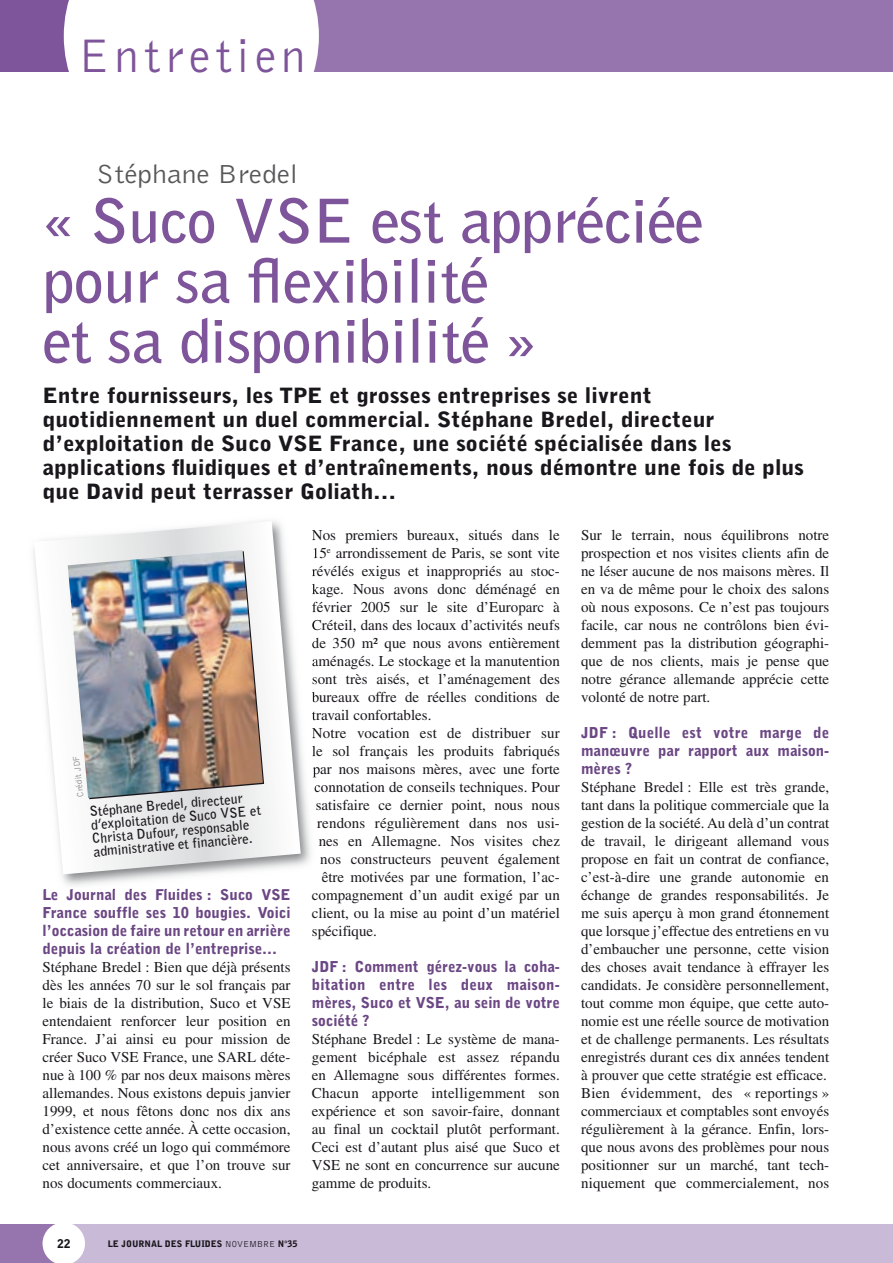
<style>
.page{position:relative;width:893px;height:1263px;background:#fff}
.page>*{position:absolute;margin:0;border:0;box-sizing:border-box;transform-origin:0 0}
.t1{font:700 60px/60px "Bell Gothic BT";letter-spacing:-.01em;color:#7e549a;scale:1.05 1}
.t2{font:48.75px "Bell Gothic BT";letter-spacing:.1em;color:#7e549a}
.t3{font:27px "Bell Gothic BT";letter-spacing:-.005em;color:#58585a;scale:1.1 1}
.t4{font:900 21px/24px "Bell Gothic BT";color:#1a171c;scale:1.1 1}
.t5{font:15px/18px "Times";color:#1a171c;text-align:justify}
.t6{font:900 15px/18px "Bell Gothic BT";color:#6b4784;text-align:justify}
.t7{font:700 13.5px/13.5px "Bell Gothic BT";color:#1a171c}
.t8{font:900 12px "Bell Gothic BT";color:#1a171c}
.t9{font:900 9px "Bell Gothic BT";color:#1a171c}
.t10{font:9px "Bell Gothic BT";color:#1a171c}
.t11{font:9px "Bell Gothic BT";color:#87888a}
.s1{font-weight:400}
.s2{font-weight:900}
</style>
<div class="page">
<div style="left:0;top:0;width:64px;height:72px;background:#7e549a"></div>
<div style="left:319px;top:0;width:574px;height:72px;background:#9674ad"></div>
<svg style="left:64px;top:0;width:255px;height:72px"></svg>
<svg style="left:0;top:1224px;width:893px;height:39px;background:#c8b9d7"></svg>
<img style="left:33px;top:549px;width:283px;height:340px">
<img style="left:44px;top:889px;width:144px;height:1px">
<img style="left:222px;top:889px;width:68px;height:1px">
<svg style="left:312px;top:530px;width:4px;height:28px"></svg>
<svg style="left:312px;top:566px;width:4px;height:66px"></svg>
<svg style="left:312px;top:638px;width:4px;height:64px"></svg>
<svg style="left:312px;top:710px;width:4px;height:10px"></svg>
<svg style="left:312px;top:728px;width:4px;height:10px"></svg>
<svg style="left:312px;top:746px;width:4px;height:49px"></svg>
<svg style="left:34px;top:521px;width:267px;height:353px"></svg>
<img style="left:68px;top:550px;width:195px;height:248px">
<h2 class="t2" style="left:77px;top:26px;width:230px">ENTRETIEN</h2>
<h3 class="t3" style="left:97px;top:157px;width:185px">STÉPHANE BREDEL</h3>
<h1 class="t1" style="left:43px;top:189px;width:630px">« Suco VSE est appréciée pour sa flexibilité<br>et sa disponibilité »</h1>
<p class="t4" style="left:43px;top:383px;width:694px">Entre fournisseurs, les tpE et grosses entreprises se livrent quotidiennement un duel commercial. Stéphane bredel, directeur d’exploitation de Suco VSE France, une société spécialisée dans les applications fluidiques et d’entraînements, nous démontre une fois de plus que David peut terrasser goliath…</p>
<p class="t11" style="left:75px;top:797px;width:43px;rotate:-96deg">CRÉDIT JDF</p>
<p class="t7" style="left:89px;top:804px;width:172px;rotate:-5deg">Stéphane Bredel, directeur d’exploitation de Suco VSE et<br>Christa Dufour, responsable administrative et financière.</p>
<p class="t6" style="left:43px;top:885px;width:250px">Le Journal des Fluides : Suco VSE France souffle ses 10 bougies. Voici l’occasion de faire un retour en arrière depuis la création de l’entreprise…</p>
<p class="t5" style="left:43px;top:958px;width:250px">Stéphane Bredel : Bien que déjà présents dès les années 70 sur le sol français par le biais de la distribution, Suco et VSE entendaient renforcer leur position en France. J’ai ainsi eu pour mission de créer Suco VSE France, une SARL déte&shy;nue à 100 % par nos deux maisons mères allemandes. Nous existons depuis janvier 1999, et nous fêtons donc nos dix ans d’existence cette année. à cette occasion, nous avons créé un logo qui commémore cet anniversaire, et que l’on trouve sur nos documents commerciaux.</p>
<p class="t5" style="left:312px;top:526px;width:249px">Nos premiers bureaux, situés dans le</p>
<p class="t5" style="left:312px;top:544px;width:250px">15<sup>e</sup> arrondissement de Paris, se sont vite</p>
<p class="t5" style="left:312px;top:562px;width:250px">révélés exigus et inappropriés au stoc-</p>
<p class="t5" style="left:312px;top:580px;width:250px">kage. Nous avons donc déménagé en</p>
<p class="t5" style="left:312px;top:598px;width:250px">février 2005 sur le site d’Europarc à</p>
<p class="t5" style="left:312px;top:616px;width:250px">Créteil, dans des locaux d’activités neufs</p>
<p class="t5" style="left:312px;top:634px;width:249px">de 350 m² que nous avons entièrement</p>
<p class="t5" style="left:312px;top:652px;width:250px">aménagés. Le stockage et la manutention</p>
<p class="t5" style="left:312px;top:670px;width:250px">sont très aisés, et l’aménagement des</p>
<p class="t5" style="left:312px;top:688px;width:250px">bureaux offre de réelles conditions de</p>
<p class="t5" style="left:312px;top:706px;width:121px">travail confortables.</p>
<p class="t5" style="left:312px;top:724px;width:249px">Notre vocation est de distribuer sur</p>
<p class="t5" style="left:312px;top:742px;width:250px">le sol français les produits fabriqués</p>
<p class="t5" style="left:313px;top:760px;width:249px">par nos maisons mères, avec une forte</p>
<p class="t5" style="left:314px;top:778px;width:247px">connotation de conseils techniques. Pour</p>
<p class="t5" style="left:316px;top:796px;width:246px">satisfaire ce dernier point, nous nous</p>
<p class="t5" style="left:317px;top:814px;width:244px">rendons régulièrement dans nos usi-</p>
<p class="t5" style="left:319px;top:832px;width:243px">nes en Allemagne. Nos visites chez</p>
<p class="t5" style="left:320px;top:850px;width:241px">nos constructeurs peuvent également</p>
<p class="t5" style="left:322px;top:868px;width:240px">être motivées par une formation, l’ac-</p>
<p class="t5" style="left:312px;top:886px;width:250px">compagnement d’un audit exigé par un</p>
<p class="t5" style="left:312px;top:904px;width:250px">client, ou la mise au point d’un matériel</p>
<p class="t5" style="left:312px;top:922px;width:67px">spécifique.</p>
<p class="t6" style="left:312px;top:957px;width:250px">JDF : comment gérez-vous la coha&shy;bitation entre les deux maison&shy;mères, Suco et VSE, au sein de votre société ?</p>
<p class="t5" style="left:312px;top:1030px;width:250px">Stéphane Bredel : Le système de mana&shy;gement bicéphale est assez répandu en Allemagne sous différentes formes.<br>Chacun apporte intelligemment son expérience et son savoir-faire, donnant au final un cocktail plutôt performant.<br>Ceci est d’autant plus aisé que Suco et VSE ne sont en concurrence sur aucune gamme de produits.</p>
<p class="t8" style="left:57px;top:1236px;width:15px">22</p>
<p class="t9" style="left:108px;top:1238px;width:191px">LE JOURNAL DES FLUIDES <span class="s1">NOVEMBRE</span> N°35</p>
<p class="t10" style="left:225px;top:1238px;width:143px">SEPTEMBRE-OCTOBRE 2009 <span class="s2">N°35</span></p>
<p class="t5" style="left:581px;top:526px;width:250px">Sur le terrain, nous équilibrons notre prospection et nos visites clients afin de ne léser aucune de nos maisons mères. Il en va de même pour le choix des salons où nous exposons. Ce n’est pas toujours facile, car nous ne contrôlons bien évi&shy;demment pas la distribution géographi&shy;que de nos clients, mais je pense que notre gérance allemande apprécie cette volonté de notre part.</p>
<p class="t6" style="left:581px;top:723px;width:250px">JDF : quelle est votre marge de manœuvre par rapport aux maison&shy;mères ?</p>
<p class="t5" style="left:581px;top:778px;width:250px;text-align:left">Stéphane Bredel : Elle est très grande, tant dans la politique commerciale que la gestion de la société. Au delà d’un contrat de travail, le dirigeant allemand vous propose en fait un contrat de confiance, c’est-à-dire une grande autonomie en échange de grandes responsabilités. Je me suis aperçu à mon grand étonnement que lorsque j’effectue des entretiens en vu d’embaucher une personne, cette vision des choses avait tendance à effrayer les candidats. Je considère personnellement, tout comme mon équipe, que cette auto&shy;nomie est une réelle source de motivation et de challenge permanents. Les résultats enregistrés durant ces dix années tendent à prouver que cette stratégie est efficace.<br>Bien évidemment, des « reportings » commerciaux et comptables sont envoyés régulièrement à la gérance. Enfin, lors&shy;que nous avons des problèmes pour nous positionner sur un marché, tant tech&shy;niquement que commercialement, nos</p>
</div>
